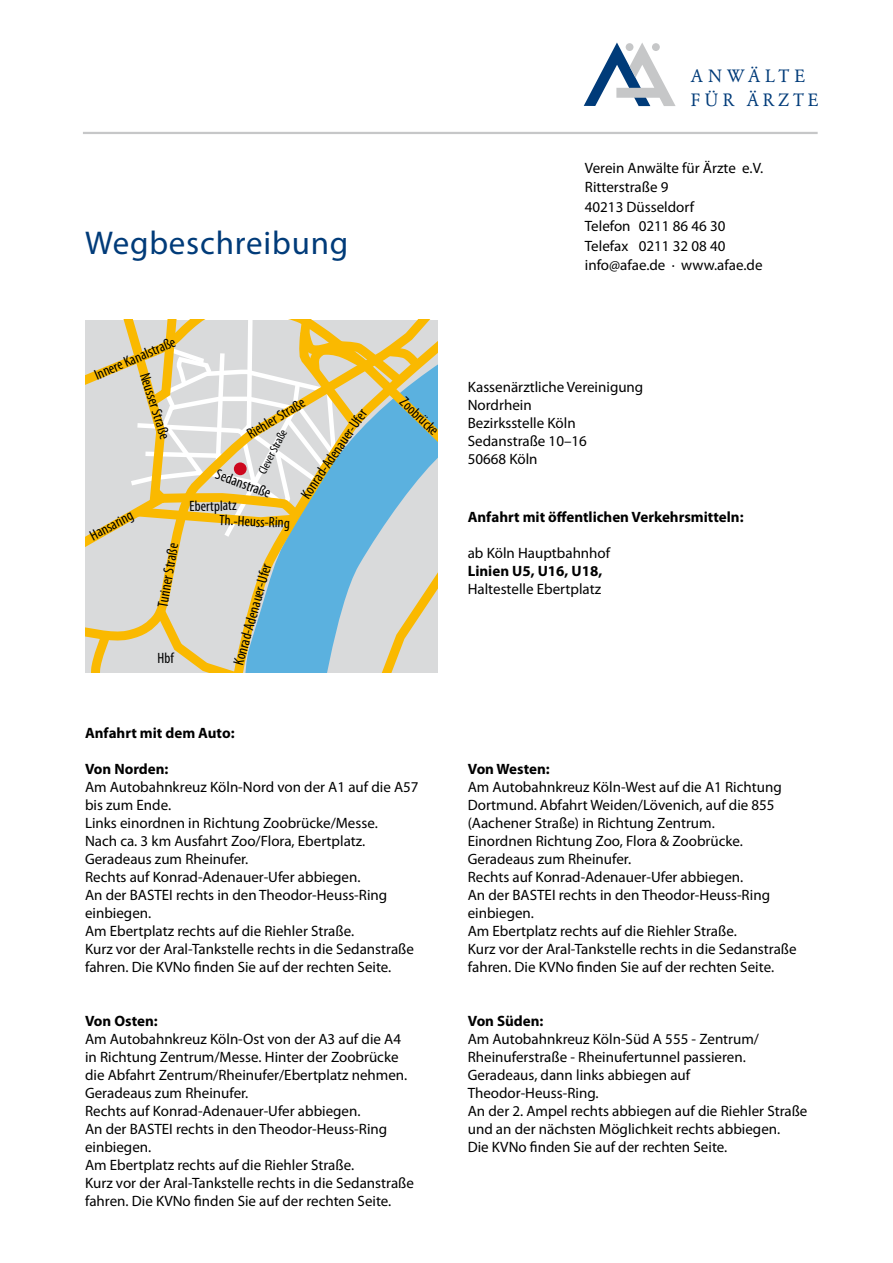
<style>
.page{position:relative;width:893px;height:1263px;background:#fff}
.page>*{position:absolute;margin:0;border:0;box-sizing:border-box;transform-origin:0 0}
.t1{font:33px "Myriad Pro";letter-spacing:.025em;color:#003b79}
.t2{font:17.7px/24.6px "Garamond BE";letter-spacing:.24em;color:#003b79}
.t3{font:15px/18px "Myriad Pro";color:#000}
.t4{font:condensed 15px "Myriad Pro";color:#000}
.t5{font:700 15px "Myriad Pro";color:#000}
.t6{font:condensed 12px "Myriad Pro";color:#000}
</style>
<div class="page">
<svg style="left:584px;top:43px;width:92px;height:63px"></svg>
<div style="left:626px;top:43px;width:7px;height:8px;background:#c6c7c8;border-radius:50%"></div>
<div style="left:652px;top:43px;width:8px;height:8px;background:#c6c7c8;border-radius:50%"></div>
<hr style="left:83px;top:132px;width:735px;height:2px;background:#c6c7c8">
<svg style="left:85px;top:320px;width:353px;height:352px;background:#c8ceba"></svg>
<div style="left:234px;top:462px;width:13px;height:13px;background:#cd071e;border-radius:50%"></div>
<h1 class="t1" style="left:85px;top:223px;width:265px">Wegbeschreibung</h1>
<p class="t4" style="left:92px;top:367px;width:88px;rotate:-23deg">Innere Kanalstraße</p>
<p class="t4" style="left:153px;top:370px;width:70px;rotate:72deg">Neusser Straße</p>
<p class="t4" style="left:87px;top:528px;width:48px;rotate:-28deg">Hansaring</p>
<p class="t4" style="left:153px;top:605px;width:66px;rotate:-80deg">Turiner Straße</p>
<p class="t4" style="left:158px;top:649px;width:18px">Hbf</p>
<p class="t4" style="left:244px;top:427px;width:67px;rotate:-31deg">Riehler Straße</p>
<p class="t4" style="left:297px;top:491px;width:106px;rotate:-55deg">Konrad-Adenauer-Ufer</p>
<p class="t6" style="left:255px;top:470px;width:50px;rotate:-63deg">Clever Straße</p>
<p class="t4" style="left:219px;top:465px;width:59px;rotate:20deg">Sedanstraße</p>
<p class="t4" style="left:189px;top:497px;width:49px;rotate:-1deg">Ebertplatz</p>
<p class="t4" style="left:220px;top:511px;width:72px;rotate:3deg">Th.-Heuss-Ring</p>
<p class="t4" style="left:229px;top:662px;width:106px;rotate:-74deg">Konrad-Adenauer-Ufer</p>
<p class="t4" style="left:409px;top:393px;width:49px;rotate:44deg">Zoobrücke</p>
<p class="t5" style="left:85px;top:723px;width:151px">Anfahrt mit dem Auto:</p>
<p class="t5" style="left:85px;top:759px;width:85px">Von Norden:</p>
<p class="t3" style="left:85px;top:778px;width:335px">Am Autobahnkreuz Köln-Nord von der A1 auf die A57 bis zum Ende.<br>Links einordnen in Richtung Zoobrücke/Messe.<br>Nach ca. 3 km Ausfahrt Zoo/Flora, Ebertplatz.<br>Geradeaus zum Rheinufer.<br>Rechts auf Konrad-Adenauer-Ufer abbiegen.<br>An der BASTEI rechts in den Theodor-Heuss-Ring einbiegen.<br>Am Ebertplatz rechts auf die Riehler Straße.<br>Kurz vor der Aral-Tankstelle rechts in die Sedanstraße fahren. Die KVNo finden Sie auf der rechten Seite.</p>
<p class="t5" style="left:85px;top:1011px;width:74px">Von Osten:</p>
<p class="t3" style="left:85px;top:1030px;width:330px">Am Autobahnkreuz Köln-Ost von der A3 auf die A4 in Richtung Zentrum/Messe. Hinter der Zoobrücke die Abfahrt Zentrum/Rheinufer/Ebertplatz nehmen.<br>Geradeaus zum Rheinufer.<br>Rechts auf Konrad-Adenauer-Ufer abbiegen.<br>An der BASTEI rechts in den Theodor-Heuss-Ring einbiegen.<br>Am Ebertplatz rechts auf die Riehler Straße.<br>Kurz vor der Aral-Tankstelle rechts in die Sedanstraße fahren. Die KVNo finden Sie auf der rechten Seite.</p>
<p class="t2" style="left:691px;top:64px;width:129px">ANWÄLTE<br>FÜR ÄRZTE</p>
<p class="t3" style="left:585px;top:158px;width:180px;line-height:19.5px">Verein Anwälte für Ärzte e.V.<br>Ritterstraße 9<br>40213 Düsseldorf<br>Telefon 0211 86 46 30<br>Telefax 0211 32 08 40 info@afae.de · www.afae.de</p>
<p class="t3" style="left:468px;top:378px;width:177px">Kassenärztliche Vereinigung<br>Nordrhein<br>Bezirksstelle Köln<br>Sedanstraße 10–16<br>50668 Köln</p>
<p class="t5" style="left:468px;top:507px;width:277px">Anfahrt mit öffentlichen Verkehrsmitteln:</p>
<p class="t3" style="left:468px;top:544px;width:144px">ab Köln Hauptbahnhof</p>
<p class="t5" style="left:468px;top:561px;width:136px">Linien U5, U16, U18,</p>
<p class="t3" style="left:468px;top:580px;width:135px">Haltestelle Ebertplatz</p>
<p class="t5" style="left:468px;top:759px;width:83px">Von Westen:</p>
<p class="t3" style="left:468px;top:778px;width:330px">Am Autobahnkreuz Köln-West auf die A1 Richtung Dortmund. Abfahrt Weiden/Lövenich, auf die 855 (Aachener Straße) in Richtung Zentrum.<br>Einordnen Richtung Zoo, Flora &amp; Zoobrücke.<br>Geradeaus zum Rheinufer.<br>Rechts auf Konrad-Adenauer-Ufer abbiegen.<br>An der BASTEI rechts in den Theodor-Heuss-Ring einbiegen.<br>Am Ebertplatz rechts auf die Riehler Straße.<br>Kurz vor der Aral-Tankstelle rechts in die Sedanstraße fahren. Die KVNo finden Sie auf der rechten Seite.</p>
<p class="t5" style="left:468px;top:1011px;width:77px">Von Süden:</p>
<p class="t3" style="left:468px;top:1030px;width:341px">Am Autobahnkreuz Köln-Süd A 555 - Zentrum/ Rheinuferstraße - Rheinufertunnel passieren.<br>Geradeaus, dann links abbiegen auf Theodor-Heuss-Ring.<br>An der 2. Ampel rechts abbiegen auf die Riehler Straße und an der nächsten Möglichkeit rechts abbiegen.<br>Die KVNo finden Sie auf der rechten Seite.</p>
</div>
